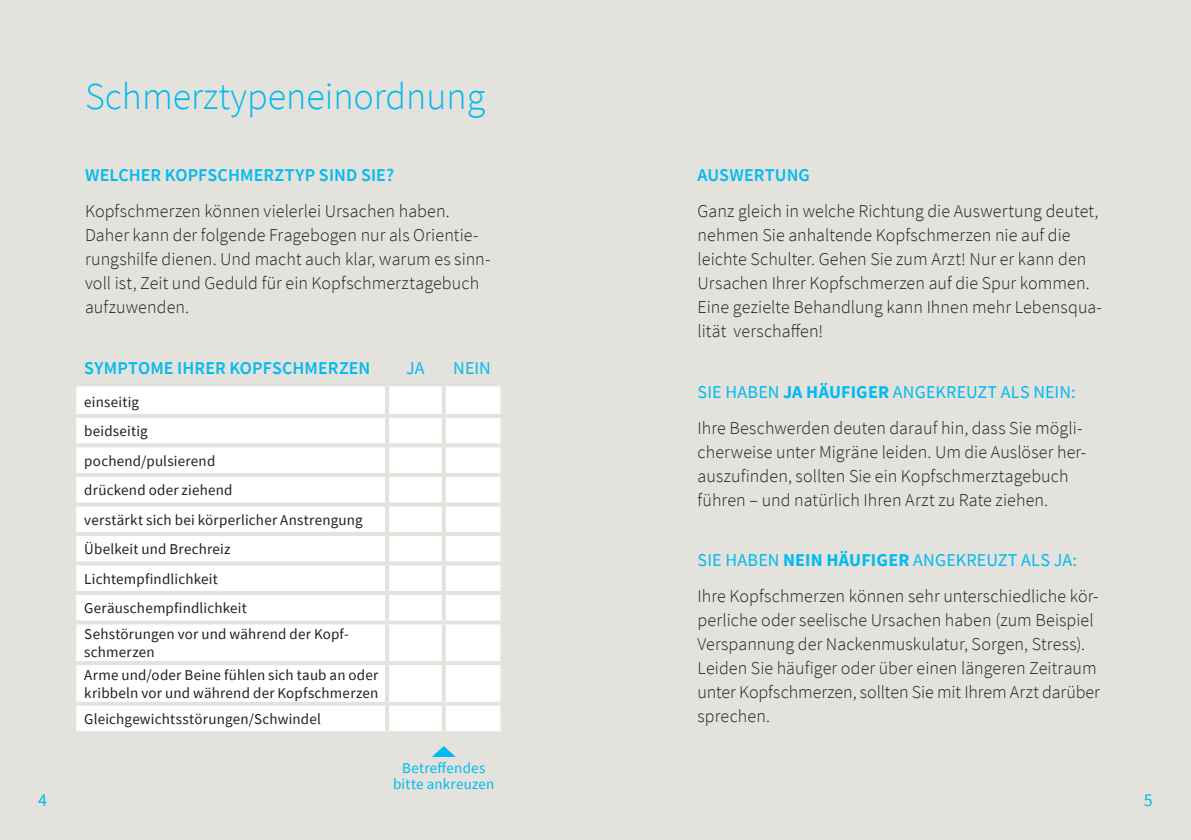
<style>
.page{position:relative;width:1191px;height:840px;background:#fff}
.page>*{position:absolute;margin:0;border:0;box-sizing:border-box;transform-origin:0 0}
.t1{font:300 38px "Source Sans Pro";color:#00baf1}
.t2{font:300 18px/24px "Source Sans Pro";letter-spacing:.005em;color:#231f20}
.t3{font:600 18px "Source Sans Pro";letter-spacing:.005em;color:#00baf1}
.t4{font:18px "Source Sans Pro";letter-spacing:.005em;color:#00baf1}
.t5{font:15px/29.4px "Source Sans Pro";letter-spacing:.015em;color:#231f20}
.t6{font:15px/16px "Source Sans Pro";letter-spacing:.015em;color:#00baf1;text-align:center}
.s1{font-weight:400;color:#00baf1}
.s2{font-weight:700;color:#00baf1}
</style>
<div class="page">
<div style="left:595px;top:0;width:596px;height:839px;background:#e3e2dd"></div>
<div style="left:0;top:0;width:595px;height:839px;background:#e3e2dd"></div>
<div style="left:76px;top:386px;width:424px;height:344px;background:#fff"></div>
<hr style="left:385px;top:386px;width:4px;height:27px;background:#e3e2dd">
<hr style="left:442px;top:386px;width:4px;height:27px;background:#e3e2dd">
<hr style="left:385px;top:417px;width:4px;height:26px;background:#e3e2dd">
<hr style="left:442px;top:417px;width:4px;height:26px;background:#e3e2dd">
<svg style="left:76px;top:443px;width:311px;height:4px"></svg>
<svg style="left:387px;top:443px;width:57px;height:4px"></svg>
<hr style="left:385px;top:447px;width:4px;height:25px;background:#e3e2dd">
<svg style="left:444px;top:443px;width:56px;height:4px"></svg>
<hr style="left:442px;top:447px;width:4px;height:25px;background:#e3e2dd">
<svg style="left:76px;top:472px;width:311px;height:4px"></svg>
<svg style="left:387px;top:472px;width:57px;height:4px"></svg>
<hr style="left:385px;top:476px;width:4px;height:26px;background:#e3e2dd">
<svg style="left:444px;top:472px;width:56px;height:4px"></svg>
<hr style="left:442px;top:476px;width:4px;height:26px;background:#e3e2dd">
<svg style="left:76px;top:502px;width:311px;height:4px"></svg>
<svg style="left:387px;top:502px;width:57px;height:4px"></svg>
<hr style="left:385px;top:506px;width:4px;height:25px;background:#e3e2dd">
<svg style="left:444px;top:502px;width:56px;height:4px"></svg>
<hr style="left:442px;top:506px;width:4px;height:25px;background:#e3e2dd">
<svg style="left:76px;top:531px;width:311px;height:4px"></svg>
<svg style="left:387px;top:531px;width:57px;height:4px"></svg>
<hr style="left:385px;top:535px;width:4px;height:26px;background:#e3e2dd">
<svg style="left:444px;top:531px;width:56px;height:4px"></svg>
<hr style="left:442px;top:535px;width:4px;height:26px;background:#e3e2dd">
<svg style="left:76px;top:561px;width:311px;height:4px"></svg>
<svg style="left:387px;top:561px;width:57px;height:4px"></svg>
<hr style="left:385px;top:565px;width:4px;height:25px;background:#e3e2dd">
<svg style="left:444px;top:561px;width:56px;height:4px"></svg>
<hr style="left:442px;top:565px;width:4px;height:25px;background:#e3e2dd">
<svg style="left:76px;top:590px;width:311px;height:4px"></svg>
<svg style="left:387px;top:590px;width:57px;height:4px"></svg>
<hr style="left:385px;top:594px;width:4px;height:26px;background:#e3e2dd">
<svg style="left:444px;top:590px;width:56px;height:4px"></svg>
<hr style="left:442px;top:594px;width:4px;height:26px;background:#e3e2dd">
<svg style="left:76px;top:620px;width:311px;height:4px"></svg>
<svg style="left:387px;top:620px;width:57px;height:4px"></svg>
<hr style="left:385px;top:624px;width:4px;height:36px;background:#e3e2dd">
<svg style="left:444px;top:620px;width:56px;height:4px"></svg>
<hr style="left:442px;top:624px;width:4px;height:36px;background:#e3e2dd">
<svg style="left:76px;top:660px;width:311px;height:4px"></svg>
<svg style="left:387px;top:660px;width:57px;height:4px"></svg>
<hr style="left:385px;top:664px;width:4px;height:37px;background:#e3e2dd">
<svg style="left:444px;top:660px;width:56px;height:4px"></svg>
<hr style="left:442px;top:664px;width:4px;height:37px;background:#e3e2dd">
<svg style="left:76px;top:701px;width:311px;height:4px"></svg>
<svg style="left:387px;top:701px;width:57px;height:4px"></svg>
<hr style="left:385px;top:705px;width:4px;height:25px;background:#e3e2dd">
<svg style="left:444px;top:701px;width:56px;height:4px"></svg>
<hr style="left:442px;top:705px;width:4px;height:25px;background:#e3e2dd">
<svg style="left:76px;top:730px;width:309px;height:2px"></svg>
<svg style="left:389px;top:730px;width:53px;height:1px"></svg>
<svg style="left:446px;top:730px;width:54px;height:1px"></svg>
<svg style="left:76px;top:413px;width:311px;height:4px"></svg>
<svg style="left:387px;top:413px;width:57px;height:4px"></svg>
<svg style="left:444px;top:413px;width:56px;height:4px"></svg>
<svg style="left:433px;top:746px;width:22px;height:10px"></svg>
<h1 class="t1" style="left:85px;top:73px;width:402px">Schmerztypeneinordnung</h1>
<p class="t3" style="left:85px;top:163px;width:310px">WELCHER KOPFSCHMERZTYP SIND SIE?</p>
<p class="t2" style="left:85px;top:199px;width:407px">Kopfschmerzen können vielerlei Ursachen haben.<br>Daher kann der folgende Fragebogen nur als Orientie&shy;rungshilfe dienen. Und macht auch klar, warum es sinn&shy;voll ist, Zeit und Geduld für ein Kopfschmerztagebuch aufzuwenden.</p>
<p class="t3" style="left:84px;top:355px;width:288px">SYMPTOME IHRER KOPFSCHMERZEN</p>
<p class="t4" style="left:406px;top:356px;width:20px">JA</p>
<p class="t4" style="left:453px;top:356px;width:39px">NEIN</p>
<p class="t5" style="left:84px;top:387px;width:280px">einseitig<br>beidseitig<br>pochend/pulsierend<br>drückend oder ziehend<br>verstärkt sich bei körperlicher Anstrengung<br>Übelkeit und Brechreiz<br>Lichtempfindlichkeit<br>Geräuschempfindlichkeit</p>
<p class="t5" style="left:84px;top:625px;width:266px;line-height:18px">Sehstörungen vor und während der Kopf&shy;schmerzen</p>
<p class="t5" style="left:84px;top:665px;width:296px;line-height:18px">Arme und/oder Beine fühlen sich taub an oder kribbeln vor und während der Kopfschmerzen</p>
<p class="t5" style="left:84px;top:704px;width:238px">Gleichgewichtsstörungen/Schwindel</p>
<p class="t6" style="left:393px;top:759px;width:103px">Betreffendes bitte ankreuzen</p>
<p class="t3" style="left:697px;top:163px;width:114px">AUSWERTUNG</p>
<p class="t2" style="left:697px;top:199px;width:406px">Ganz gleich in welche Richtung die Auswertung deutet, nehmen Sie anhaltende Kopfschmerzen nie auf die leichte Schulter. Gehen Sie zum Arzt! Nur er kann den Ursachen Ihrer Kopfschmerzen auf die Spur kommen.<br>Eine gezielte Behandlung kann Ihnen mehr Lebensqua&shy;lität verschaffen!</p>
<p class="t2" style="left:697px;top:373px;width:386px;line-height:36px"><span class="s1">SIE HABEN</span> <span class="s2">JA HÄUFIGER</span> <span class="s1">ANGEKREUZT ALS NEIN:<br></span>Ihre Beschwerden deuten darauf hin, dass Sie mögli-</p>
<p class="t2" style="left:697px;top:439px;width:390px">cherweise unter Migräne leiden. Um die Auslöser her&shy;auszufinden, sollten Sie ein Kopfschmerztagebuch führen – und natürlich Ihren Arzt zu Rate ziehen.</p>
<p class="t2" style="left:697px;top:541px;width:402px;line-height:36px"><span class="s1">SIE HABEN</span> <span class="s2">NEIN HÄUFIGER</span> <span class="s1">ANGEKREUZT ALS JA:<br></span>Ihre Kopfschmerzen können sehr unterschiedliche kör-</p>
<p class="t2" style="left:697px;top:607px;width:404px">perliche oder seelische Ursachen haben (zum Beispiel Verspannung der Nackenmuskulatur, Sorgen, Stress).<br>Leiden Sie häufiger oder über einen längeren Zeitraum unter Kopfschmerzen, sollten Sie mit Ihrem Arzt darüber sprechen.</p>
<p class="t4" style="left:38px;top:788px;width:10px">4</p>
<p class="t4" style="left:1144px;top:788px;width:10px">5</p>
</div>
